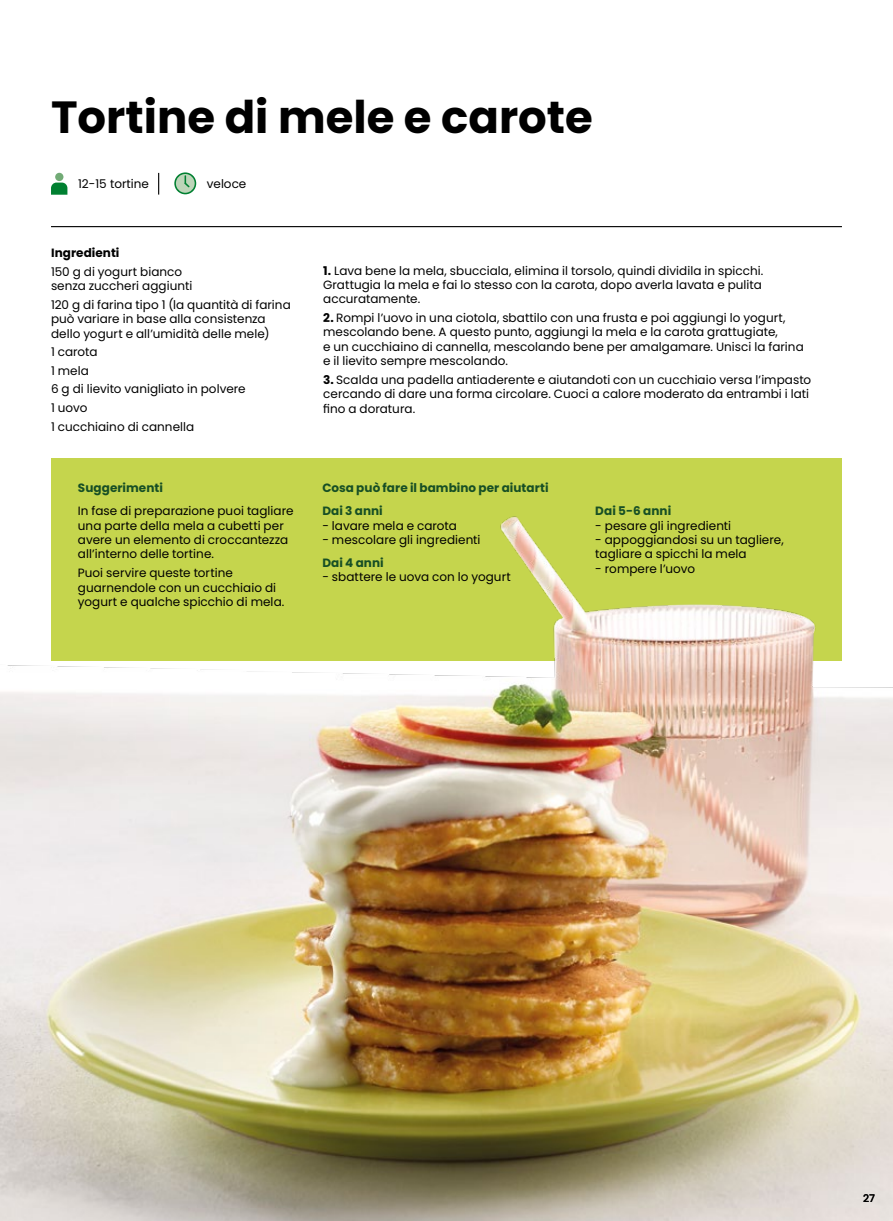
<style>
.page{position:relative;width:893px;height:1221px;background:#fff}
.page>*{position:absolute;margin:0;border:0;box-sizing:border-box;transform-origin:0 0}
.t1{font:700 45px "Poppins";color:#000}
.t2{font:12px/14.4px "Poppins";letter-spacing:.005em;color:#000}
.t3{font:700 12px/23px "Poppins";letter-spacing:.005em;color:#174f25}
.t4{font:700 12px "Poppins";letter-spacing:.005em;color:#000}
.t5{font:500 10.5px "Poppins";color:#000}
.s1{font-weight:700}
</style>
<div class="page">
<hr style="left:51px;top:226px;width:791px;height:1px;background:#000">
<svg style="left:158px;top:173px;width:1px;height:21px"></svg>
<svg style="left:51px;top:182px;width:16px;height:13px"></svg>
<div style="left:55px;top:173px;width:8px;height:8px;background:#72ab76;border-radius:50%"></div>
<svg style="left:174px;top:172px;width:22px;height:22px"></svg>
<div style="left:51px;top:458px;width:791px;height:202px;background:#c5d54d"></div>
<img style="left:0;top:516px;width:893px;height:704px">
<h1 class="t1" style="left:51px;top:91px;width:543px">Tortine di mele e carote</h1>
<p class="t2" style="left:78px;top:176px;width:72px">12-15 tortine</p>
<p class="t2" style="left:207px;top:176px;width:41px">veloce</p>
<p class="t4" style="left:51px;top:246px;width:70px">Ingredienti</p>
<p class="t2" style="left:51px;top:264px;width:143px">150 g di yogurt bianco senza zuccheri aggiunti</p>
<p class="t2" style="left:51px;top:297px;width:241px">120 g di farina tipo 1 (la quantità di farina può variare in base alla consistenza dello yogurt e all’umidità delle mele)</p>
<p class="t2" style="left:51px;top:343px;width:196px;line-height:18.6px">1 carota<br>1 mela<br>6 g di lievito vanigliato in polvere<br>1 uovo<br>1 cucchiaino di cannella</p>
<p class="t3" style="left:78px;top:476px;width:86px">Suggerimenti</p>
<p class="t2" style="left:78px;top:504px;width:217px">In fase di preparazione puoi tagliare una parte della mela a cubetti per avere un elemento di croccantezza all’interno delle tortine.</p>
<p class="t2" style="left:78px;top:565px;width:208px">Puoi servire queste tortine guarnendole con un cucchiaio di yogurt e qualche spicchio di mela.</p>
<p class="t2" style="left:323px;top:263px;width:442px"><span class="s1">1.</span> Lava bene la mela, sbucciala, elimina il torsolo, quindi dividila in spicchi.<br>Grattugia la mela e fai lo stesso con la carota, dopo averla lavata e pulita accuratamente.</p>
<p class="t2" style="left:323px;top:310px;width:482px"><span class="s1">2.</span> Rompi l’uovo in una ciotola, sbattilo con una frusta e poi aggiungi lo yogurt, mescolando bene. A questo punto, aggiungi la mela e la carota grattugiate,<br>e un cucchiaino di cannella, mescolando bene per amalgamare. Unisci la farina e il lievito sempre mescolando.</p>
<p class="t2" style="left:323px;top:372px;width:490px"><span class="s1">3.</span> Scalda una padella antiaderente e aiutandoti con un cucchiaio versa l’impasto cercando di dare una forma circolare. Cuoci a calore moderato da entrambi i lati fino a doratura.</p>
<p class="t3" style="left:322px;top:476px;width:228px">Cosa può fare il bambino per aiutarti<br>Dai 3 anni</p>
<p class="t2" style="left:322px;top:518px;width:136px">- lavare mela e carota</p>
<p class="t2" style="left:322px;top:532px;width:160px">- mescolare gli ingredienti</p>
<p class="t3" style="left:322px;top:551px;width:63px">Dai 4 anni</p>
<p class="t2" style="left:322px;top:570px;width:190px">- sbattere le uova con lo yogurt</p>
<p class="t3" style="left:595px;top:499px;width:77px">Dai 5-6 anni</p>
<p class="t2" style="left:595px;top:518px;width:137px">- pesare gli ingredienti</p>
<p class="t2" style="left:595px;top:532px;width:190px">- appoggiandosi su un tagliere, tagliare a spicchi la mela</p>
<p class="t2" style="left:595px;top:561px;width:101px">- rompere l’uovo</p>
<p class="t5" style="left:863px;top:1192px;width:13px">27</p>
</div>
